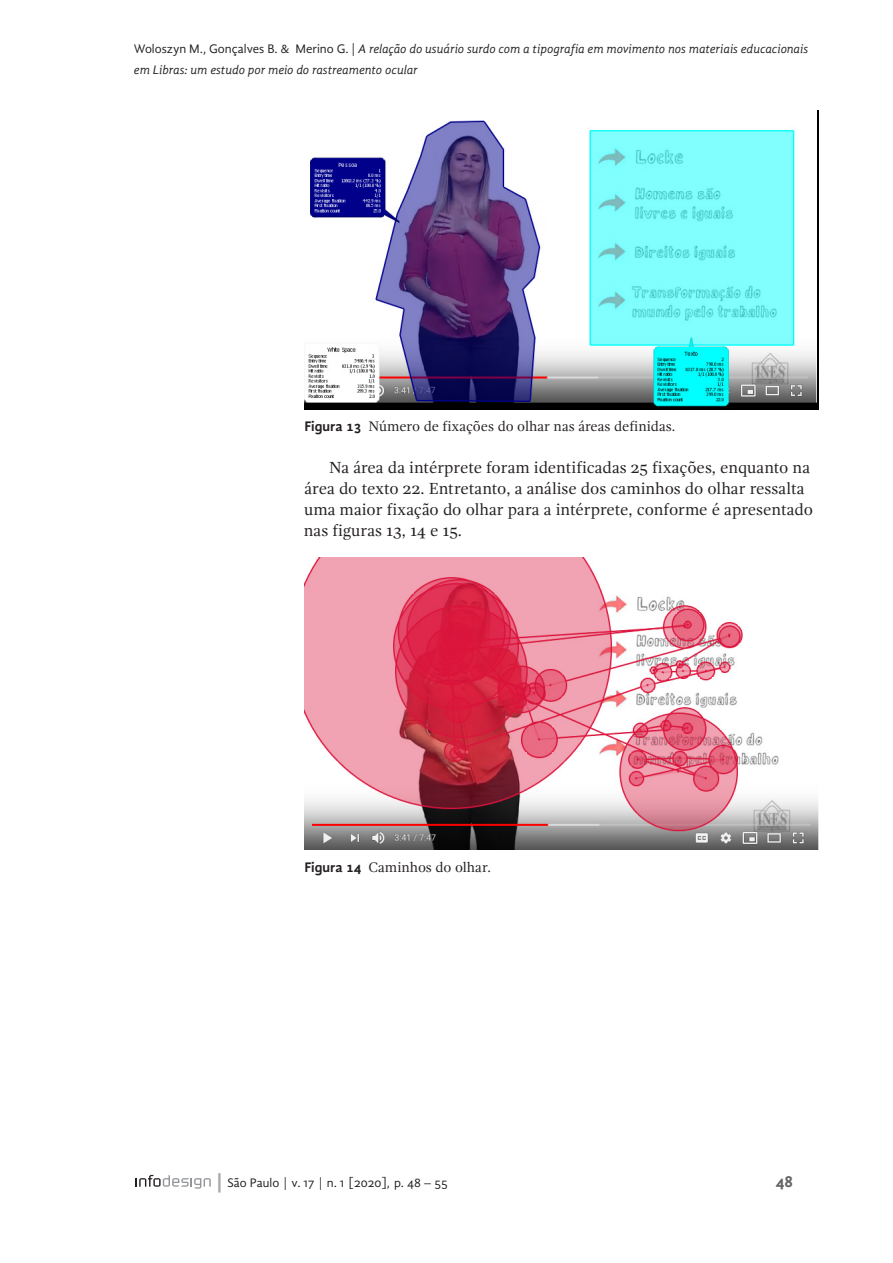
<style>
.page{position:relative;width:893px;height:1263px;background:#fff}
.page>*{position:absolute;margin:0;border:0;box-sizing:border-box;transform-origin:0 0}
.PT_Corpo_de_texto{font:16.5px/21px "Gandhi Serif";color:#231f20}
.t1{font:700 16.5px "Gandhi Sans";color:#636366}
.t2{font:14.25px "Gandhi Serif";color:#231f20}
.t3{font:italic 12.75px/21px "Gandhi Sans";color:#231f20}
.t4{font:12.75px "Gandhi Sans";color:#231f20}
.s1{font-style:normal}
.s2{font-family:"Gandhi Sans";font-weight:700}
.s3{font-size:19.2px;color:#a8a9ad}
</style>
<div class="page">
<svg style="left:136px;top:1175px;width:75px;height:13px"></svg>
<img style="left:304px;top:111px;width:515px;height:298px">
<img style="left:304px;top:557px;width:515px;height:293px">
<p class="t3" style="left:134px;top:38px;width:676px"><span class="s1">Woloszyn M., Gonçalves B. &amp; Merino G. |</span> A relação do usuário surdo com a tipografia em movimento nos materiais educacionais em Libras: um estudo por meio do rastreamento ocular</p>
<p class="t2" style="left:304px;top:418px;width:372px"><span class="s2">Figura 13</span> Número de fixações do olhar nas áreas definidas.</p>
<p class="PT_Corpo_de_texto" style="left:304px;top:457px;width:510px;text-indent:25px">Na área da intérprete foram identificadas 25 fixações, enquanto na área do texto 22. Entretanto, a análise dos caminhos do olhar ressalta uma maior fixação do olhar para a intérprete, conforme é apresentado nas figuras 13, 14 e 15.</p>
<p class="t2" style="left:304px;top:859px;width:188px"><span class="s2">Figura 14</span> Caminhos do olhar.</p>
<p class="t4" style="left:214px;top:1175px;width:235px"><span class="s3">|</span>São Paulo | v. 17 | n. 1 [2020], p. 48 – 55</p>
<p class="t1" style="left:776px;top:1171px;width:19px">48</p>
</div>
